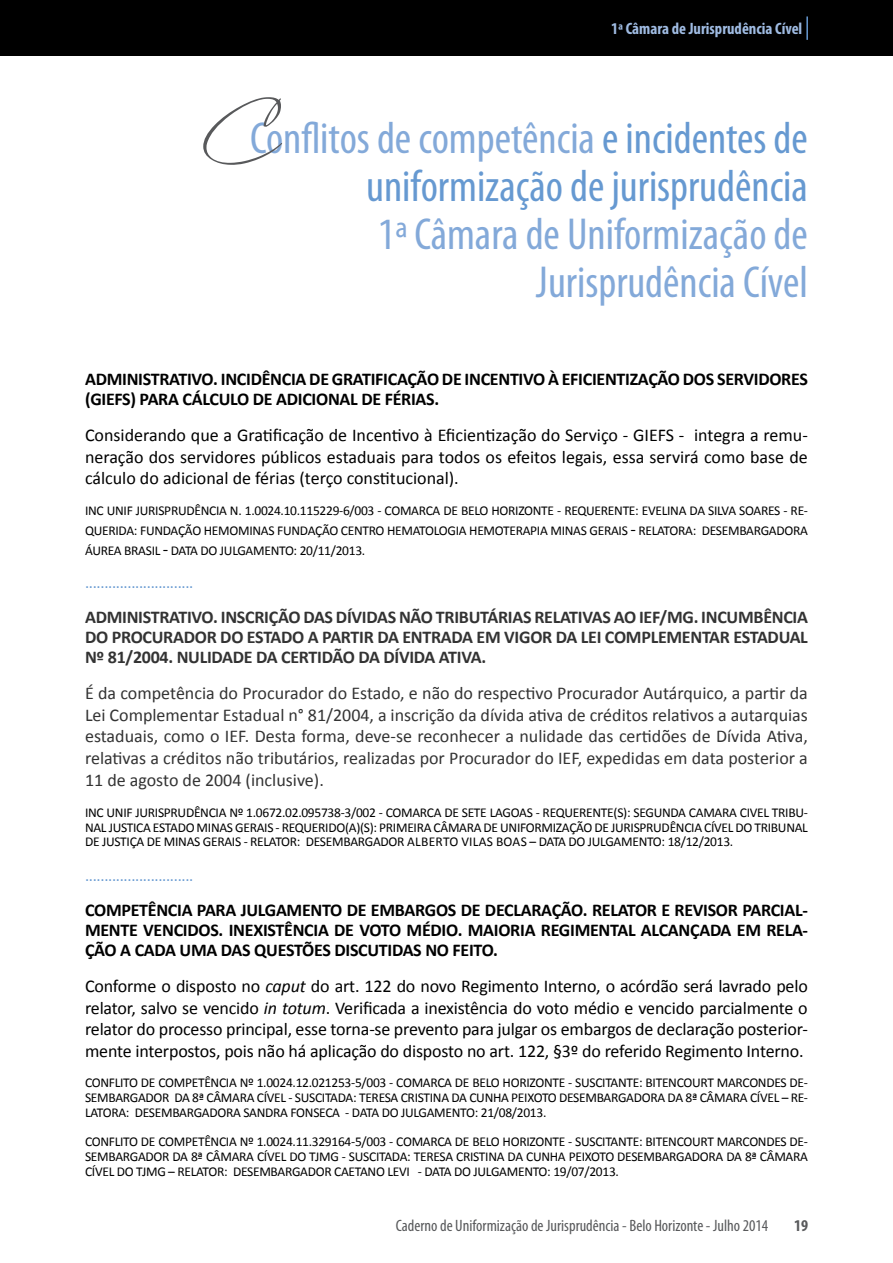
<style>
.page{position:relative;width:893px;height:1263px;background:#fff}
.page>*{position:absolute;margin:0;border:0;box-sizing:border-box;transform-origin:0 0}
.t1{font:90px "Scriptina";color:#58595b}
.t2{font:condensed 45px/48px "Myriad Pro";color:#6699d1;text-align:right}
.t3{font:condensed 45px/48px "Myriad Pro";color:#83a9d9;text-align:right}
.t4{font:18px/21.6px "Calibri";letter-spacing:-.01em;color:#000;text-align:justify}
.t5{font:18px/21.6px "Calibri";color:#333;text-align:justify}
.t6{font:700 18px/19.8px "Calibri";letter-spacing:-.015em;color:#000}
.t7{font:700 18px/19.8px "Calibri";letter-spacing:-.015em;color:#333;text-align:justify}
.t8{font:condensed 16.5px "Myriad Pro";color:#58595b}
.t9{font:16.5px "Calibri";color:#6699d1}
.t10{font:700 condensed 16.5px "Myriad Pro";color:#9fbbe2}
.t11{font:700 condensed 16.5px "Myriad Pro";color:#58595b}
.t12{font:13.5px/14.9px "Calibri";letter-spacing:-.02em;color:#000;text-align:justify}
.s1{color:#83a9d9}
.s2{font-size:18px}
.s3{font-style:italic}
</style>
<div class="page">
<div style="left:0;top:0;width:893px;height:56px;background:#000"></div>
<hr style="left:806px;top:16px;width:2px;height:24px;background:#6699d1">
<p class="t10" style="left:611px;top:18px;width:193px">1ª Câmara de Jurisprudência Cível</p>
<h1 class="t1" style="left:200px;top:81px;width:86px">C</h1>
<h2 class="t2" style="left:250px;top:114px;width:559px"><span class="s1">Conflitos de competência</span> e incidentes de uniformização de jurisprudência</h2>
<h2 class="t3" style="left:378px;top:210px;width:432px">1ª Câmara de Uniformização de<br>Jurisprudência Cível</h2>
<h3 class="t6" style="left:85px;top:369px;width:724px">ADMINISTRATIVO. INCIDÊNCIA DE GRATIFICAÇÃO DE INCENTIVO À EFICIENTIZAÇÃO DOS SERVIDORES (GIEFS) PARA CÁLCULO DE ADICIONAL DE FÉRIAS.</h3>
<p class="t4" style="left:85px;top:424px;width:724px">Considerando que a Gratificação de Incentivo à Eficientização do Serviço - GIEFS - integra a remu&shy;neração dos servidores públicos estaduais para todos os efeitos legais, essa servirá como base de cálculo do adicional de férias (terço constitucional).</p>
<p class="t12" style="left:85px;top:501px;width:724px;line-height:19.8px">INC UNIF JURISPRUDÊNCIA N. 1.0024.10.115229-6/003 - COMARCA DE BELO HORIZONTE - REQUERENTE: EVELINA DA SILVA SOARES - RE-QUERIDA: FUNDAÇÃO HEMOMINAS FUNDAÇÃO CENTRO HEMATOLOGIA HEMOTERAPIA MINAS GERAIS <span class="s2">-</span> RELATORA: DESEMBARGADORA ÁUREA BRASIL <span class="s2">-</span> DATA DO JULGAMENTO: 20/11/2013.</p>
<p class="t9" style="left:85px;top:572px;width:110px">............................</p>
<h3 class="t7" style="left:85px;top:607px;width:724px">ADMINISTRATIVO. INSCRIÇÃO DAS DÍVIDAS NÃO TRIBUTÁRIAS RELATIVAS AO IEF/MG. INCUMBÊNCIA DO PROCURADOR DO ESTADO A PARTIR DA ENTRADA EM VIGOR DA LEI COMPLEMENTAR ESTADUAL Nº 81/2004. NULIDADE DA CERTIDÃO DA DÍVIDA ATIVA.</h3>
<p class="t5" style="left:85px;top:682px;width:724px">É da competência do Procurador do Estado, e não do respectivo Procurador Autárquico, a partir da Lei Complementar Estadual n° 81/2004, a inscrição da dívida ativa de créditos relativos a autarquias estaduais, como o IEF. Desta forma, deve-se reconhecer a nulidade das certidões de Dívida Ativa, relativas a créditos não tributários, realizadas por Procurador do IEF, expedidas em data posterior a 11 de agosto de 2004 (inclusive).</p>
<p class="t12" style="left:85px;top:805px;width:724px">INC UNIF JURISPRUDÊNCIA Nº 1.0672.02.095738-3/002 - COMARCA DE SETE LAGOAS - REQUERENTE(S): SEGUNDA CAMARA CIVEL TRIBU-NAL JUSTICA ESTADO MINAS GERAIS - REQUERIDO(A)(S): PRIMEIRA CÂMARA DE UNIFORMIZAÇÃO DE JURISPRUDÊNCIA CÍVEL DO TRIBUNAL DE JUSTIÇA DE MINAS GERAIS - RELATOR: DESEMBARGADOR Alberto</p>
<p class="t12" style="left:461px;top:834px;width:15px">Vilas</p>
<p class="t12" style="left:496px;top:834px;width:16px">Boas</p>
<p class="t12" style="left:530px;top:834px;width:205px">– DATA DO JULGAMENTO: 18/12/2013.</p>
<p class="t9" style="left:85px;top:865px;width:110px">............................</p>
<h3 class="t6" style="left:85px;top:900px;width:724px;text-align:justify">COMPETÊNCIA PARA JULGAMENTO DE EMBARGOS DE DECLARAÇÃO. RELATOR E REVISOR PARCIAL-MENTE VENCIDOS. INEXISTÊNCIA DE VOTO MÉDIO. MAIORIA REGIMENTAL ALCANÇADA EM RELA-ÇÃO A CADA UMA DAS QUESTÕES DISCUTIDAS NO FEITO.</h3>
<p class="t4" style="left:85px;top:975px;width:724px">Conforme o disposto no <span class="s3">caput</span> do art. 122 do novo Regimento Interno, o acórdão será lavrado pelo relator, salvo se vencido <span class="s3">in totum</span>. Verificada a inexistência do voto médio e vencido parcialmente o relator do processo principal, esse torna-se prevento para julgar os embargos de declaração posterior&shy;mente interpostos, pois não há aplicação do disposto no art. 122, §3º do referido Regimento Interno.</p>
<p class="t12" style="left:85px;top:1075px;width:724px">CONFLITO DE COMPETÊNCIA Nº 1.0024.12.021253-5/003 - COMARCA DE BELO HORIZONTE - SUSCITANTE: BITENCOURT MARCONDES DE-SEMBARGADOR DA 8ª CÂMARA CÍVEL - SUSCITADA: TERESA CRISTINA DA CUNHA PEIXOTO DESEMBARGADORA DA 8ª CÂMARA CÍVEL – RE-LATORA: DESEMBARGADORA SANDRA FONSECA - DATA DO JULGAMENTO: 21/08/2013.</p>
<p class="t12" style="left:85px;top:1134px;width:724px">CONFLITO DE COMPETÊNCIA Nº 1.0024.11.329164-5/003 - COMARCA DE BELO HORIZONTE - SUSCITANTE: BITENCOURT MARCONDES DE-SEMBARGADOR DA 8ª CÂMARA CÍVEL DO TJMG - SUSCITADA: TERESA CRISTINA DA CUNHA PEIXOTO DESEMBARGADORA DA 8ª CÂMARA CÍVEL DO TJMG – RELATOR: DESEMBARGADOR CAETANO LEVI - DATA DO JULGAMENTO: 19/07/2013.</p>
<p class="t8" style="left:396px;top:1216px;width:374px">Caderno de Uniformização de Jurisprudência - Belo Horizonte - Julho 2014</p>
<p class="t11" style="left:794px;top:1215px;width:16px">19</p>
</div>
